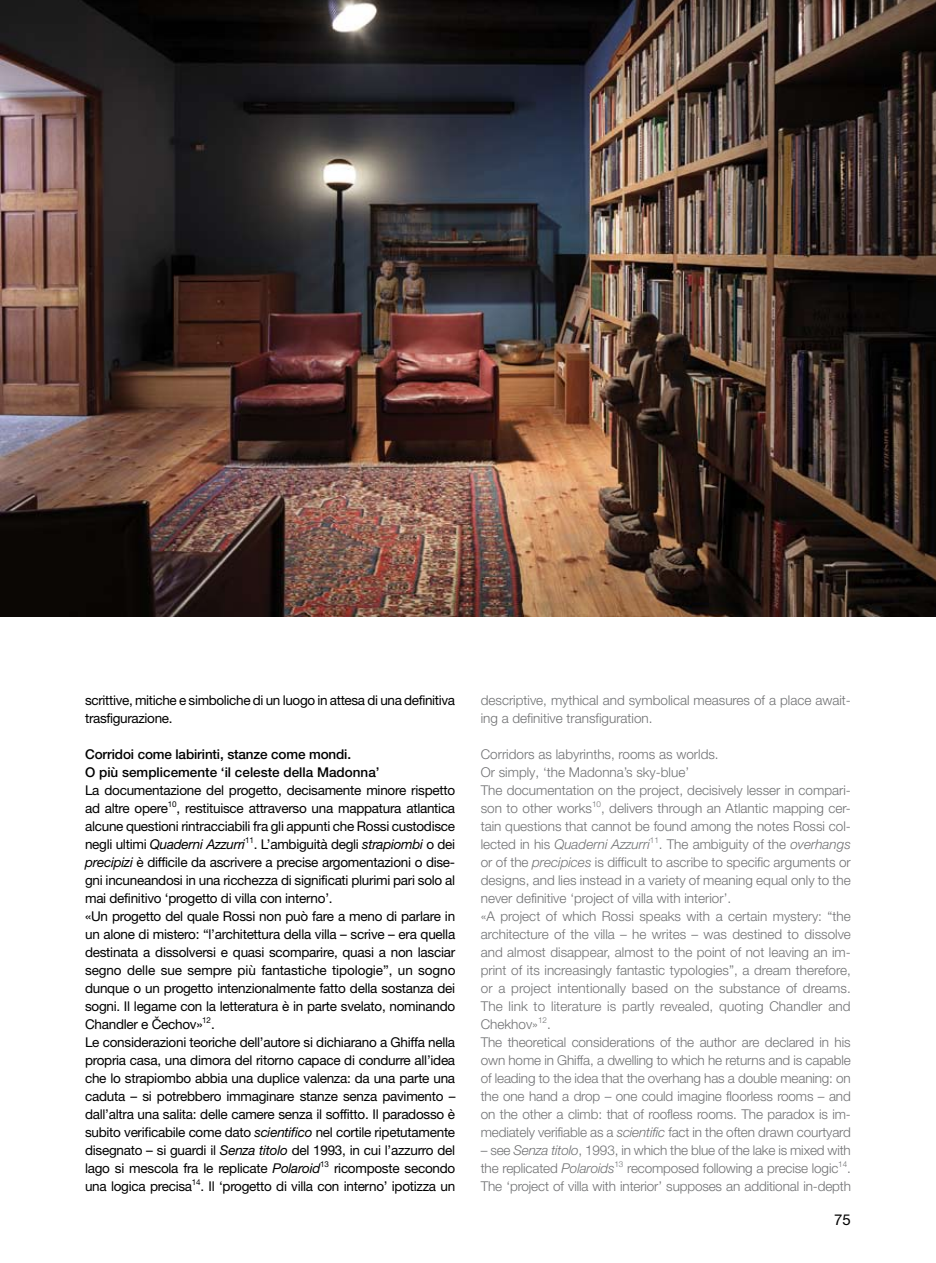
<style>
.page{position:relative;width:936px;height:1263px;background:#fff}
.page>*{position:absolute;margin:0;border:0;box-sizing:border-box;transform-origin:0 0}
.t1{font:15px "Helvetica Neue LT Pro";color:#000}
.t2{font:300 13.5px/18px "Helvetica Neue LT Pro";color:#707173}
.t3{font:13.5px/18px "Helvetica Neue LT Pro";letter-spacing:-.02em;color:#000}
.t4{font:500 13.5px/18px "Helvetica Neue LT Pro";color:#000}
.s1{font-style:italic}
</style>
<div class="page">
<img style="left:0;top:0;width:935px;height:617px">
<p class="t3" style="left:85px;top:690px;width:371px">scrittive, mitiche e simboliche di un luogo in attesa di una definitiva trasfigurazione.</p>
<p class="t4" style="left:85px;top:745px;width:296px">Corridoi come labirinti, stanze come mondi.<br>O più semplicemente ‘il celeste della Madonna’</p>
<p class="t3" style="left:85px;top:780px;width:372px">La documentazione del progetto, decisamente minore rispetto ad altre opere<sup>10</sup>, restituisce attraverso una mappatura atlantica alcune questioni rintracciabili fra gli appunti che Rossi custodisce negli ultimi <span class="s1">Quaderni Azzurri</span><sup>11</sup>. L’ambiguità degli <span class="s1">strapiombi</span> o dei <span class="s1">precipizi</span> è difficile da ascrivere a precise argomentazioni o dise&shy;gni incuneandosi in una ricchezza di significati plurimi pari solo al mai definitivo ‘progetto di villa con interno’.<br>«Un progetto del quale Rossi non può fare a meno di parlare in un alone di mistero: “l’architettura della villa – scrive – era quella destinata a dissolversi e quasi scomparire, quasi a non lasciar segno delle sue sempre più fantastiche tipologie”, un sogno dunque o un progetto intenzionalmente fatto della sostanza dei sogni. Il legame con la letteratura è in parte svelato, nominando Chandler e Čechov»<sup>12</sup>.<br>Le considerazioni teoriche dell’autore si dichiarano a Ghiffa nella propria casa, una dimora del ritorno capace di condurre all’idea che lo strapiombo abbia una duplice valenza: da una parte una caduta – si potrebbero immaginare stanze senza pavimento – dall’altra una salita: delle camere senza il soffitto. Il paradosso è subito verificabile come dato <span class="s1">scientifico</span> nel cortile ripetutamente disegnato – si guardi il <span class="s1">Senza titolo</span> del 1993, in cui l’azzurro del lago si mescola fra le replicate <span class="s1">Polaroid</span><sup>13</sup> ricomposte secondo una logica precisa<sup>14</sup>. Il ‘progetto di villa con interno’ ipotizza un</p>
<p class="t2" style="left:480px;top:690px;width:371px">descriptive, mythical and symbolical measures of a place await&shy;ing a definitive transfiguration.</p>
<p class="t2" style="left:480px;top:744px;width:371px">Corridors as labyrinths, rooms as worlds.<br>Or simply, ‘the Madonna’s sky-blue’<br>The documentation on the project, decisively lesser in compari&shy;son to other works<sup>10</sup>, delivers through an Atlantic mapping cer&shy;tain questions that cannot be found among the notes Rossi col&shy;lected in his <span class="s1">Quaderni Azzurri</span><sup>11</sup>. The ambiguity of the <span class="s1">overhangs </span>or of the <span class="s1">precipices</span> is difficult to ascribe to specific arguments or designs, and lies instead in a variety of meaning equal only to the never definitive ‘project of villa with interior’.<br>«A project of which Rossi speaks with a certain mystery: “the architecture of the villa – he writes – was destined to dissolve and almost disappear, almost to the point of not leaving an im&shy;print of its increasingly fantastic typologies”, a dream therefore, or a project intentionally based on the substance of dreams.<br>The link to literature is partly revealed, quoting Chandler and Chekhov»<sup>12</sup>.<br>The theoretical considerations of the author are declared in his own home in Ghiffa, a dwelling to which he returns and is capable of leading to the idea that the overhang has a double meaning: on the one hand a drop – one could imagine floorless rooms – and on the other a climb: that of roofless rooms. The paradox is im&shy;mediately verifiable as a <span class="s1">scientific</span> fact in the often drawn courtyard</p>
<p class="t2" style="left:480px;top:1140px;width:371px;text-align:justify">– see <span class="s1">Senza titolo</span>, 1993, in which the blue of the lake is mixed with the replicated <span class="s1">Polaroids</span><sup>13</sup> recomposed following a precise logic<sup>14</sup>.<br>The ‘project of villa with interior’ supposes an additional in-depth</p>
<p class="t1" style="left:834px;top:1210px;width:18px">75</p>
</div>
